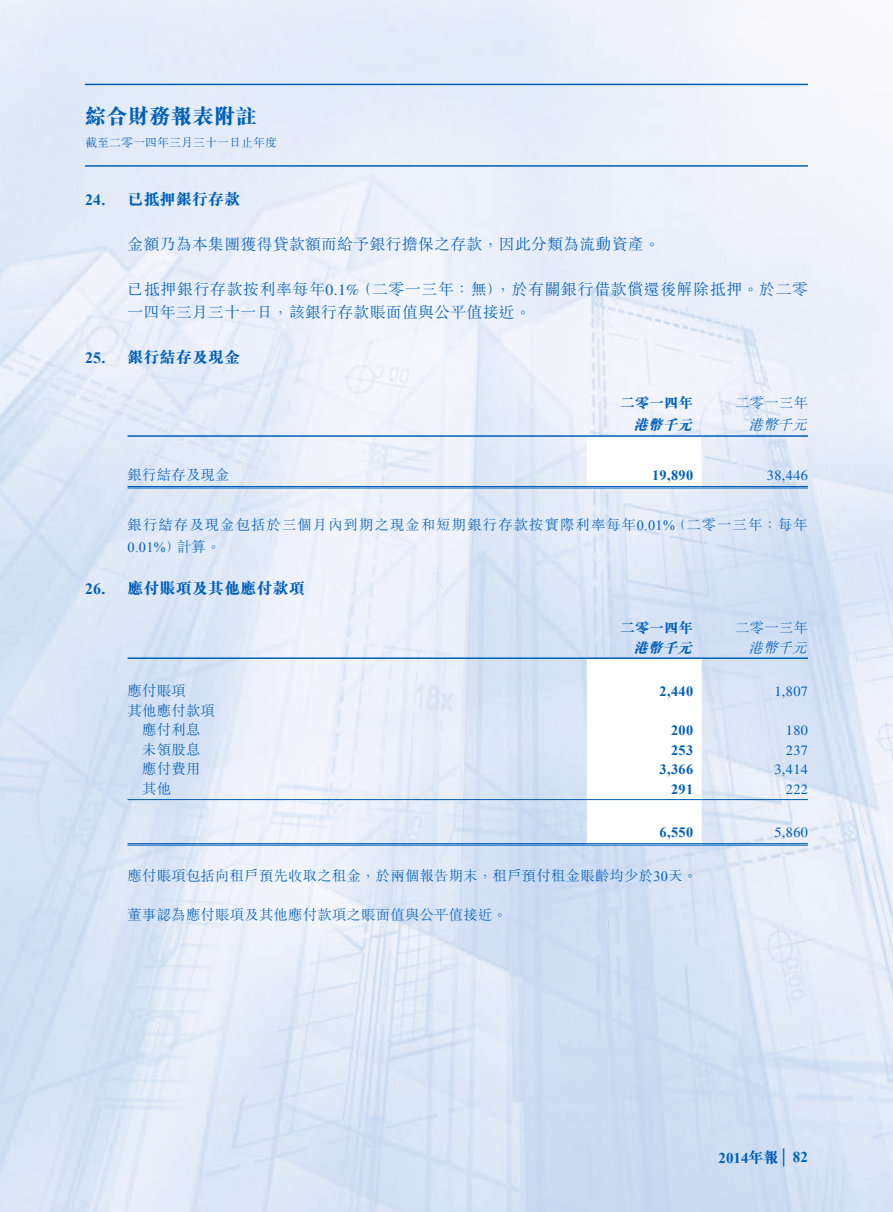
<style>
.page{position:relative;width:893px;height:1212px;background:#fff}
.page>*{position:absolute;margin:0;border:0;box-sizing:border-box;transform-origin:0 0}
.t1{font:800 21px "M Sung HK";letter-spacing:.025em;color:#005fb9}
.t2{font:300 15.75px/22.5px "M Sung HK";letter-spacing:.025em;color:#005fb9}
.t3{font:300 15.75px "M Sung HK";letter-spacing:.05em;color:#005fb9}
.t4{font:800 15.75px "M Sung HK";letter-spacing:.025em;color:#005fb9}
.t5{font:700 15.75px "Times New Roman";color:#005fb9}
.t6{font:700 15px "Times New Roman";color:#005fb9}
.t7{font:300 14.25px/19.5px "M Sung HK";letter-spacing:.025em;color:#005fb9}
.t8{font:300 14.25px/22.5px "M Sung HK";letter-spacing:.085em;color:#005fb9}
.t9{font:14.25px "Times LT Std";letter-spacing:.025em;color:#005fb9}
.t10{font:700 14.25px "Times New Roman";letter-spacing:.025em;color:#005fb9}
.t11{font:800 14.25px "M Sung HK";letter-spacing:.025em;color:#005fb9}
.t12{font:italic 300 14.25px "M Sung HK";color:#005fb9}
.t13{font:italic 800 14.25px "M Sung HK";color:#005fb9}
.t14{font:14.25px "Times New Roman";color:#005fb9}
.t15{font:300 12px "M Sung HK";color:#005fb9}
.s1{font-family:"Times LT Std";font-weight:400}
.s2{font-family:"Times New Roman";font-weight:400}
.s3{font-family:"M Sung HK";font-weight:300}
.s4{font-family:"M Sung HK";font-weight:800}
</style>
<div class="page">
<img style="left:0;top:0;width:893px;height:1212px">
<hr style="left:85px;top:165px;width:723px;height:2px;background:#005fb9">
<hr style="left:85px;top:84px;width:723px;height:1px;background:#005fb9">
<svg style="left:587px;top:437px;width:115px;height:45px"></svg>
<svg style="left:587px;top:482px;width:115px;height:6px"></svg>
<hr style="left:128px;top:435px;width:459px;height:2px;background:#005fb9">
<hr style="left:587px;top:435px;width:115px;height:2px;background:#005fb9">
<hr style="left:702px;top:435px;width:106px;height:2px;background:#005fb9">
<hr style="left:128px;top:486px;width:459px;height:1px;background:#005fb9">
<hr style="left:128px;top:488px;width:459px;height:1px;background:#005fb9">
<hr style="left:587px;top:486px;width:115px;height:1px;background:#005fb9">
<hr style="left:587px;top:488px;width:115px;height:1px;background:#005fb9">
<hr style="left:702px;top:486px;width:106px;height:1px;background:#005fb9">
<hr style="left:702px;top:488px;width:106px;height:1px;background:#005fb9">
<svg style="left:587px;top:659px;width:115px;height:186px"></svg>
<hr style="left:128px;top:657px;width:459px;height:2px;background:#005fb9">
<hr style="left:587px;top:657px;width:115px;height:2px;background:#005fb9">
<hr style="left:702px;top:657px;width:106px;height:2px;background:#005fb9">
<hr style="left:128px;top:799px;width:459px;height:1px;background:#005fb9">
<hr style="left:587px;top:799px;width:115px;height:1px;background:#005fb9">
<hr style="left:702px;top:799px;width:106px;height:1px;background:#005fb9">
<hr style="left:128px;top:843px;width:459px;height:1px;background:#005fb9">
<hr style="left:128px;top:845px;width:459px;height:1px;background:#005fb9">
<hr style="left:587px;top:843px;width:115px;height:1px;background:#005fb9">
<hr style="left:587px;top:845px;width:115px;height:1px;background:#005fb9">
<hr style="left:702px;top:843px;width:106px;height:1px;background:#005fb9">
<hr style="left:702px;top:845px;width:106px;height:1px;background:#005fb9">
<h1 class="t1" style="left:85px;top:101px;width:173px">綜合財務報表附註</h1>
<p class="t15" style="left:85px;top:134px;width:193px">截至二零一四年三月三十一日止年度</p>
<p class="t5" style="left:85px;top:189px;width:22px">24.</p>
<p class="t5" style="left:85px;top:347px;width:22px">25.</p>
<p class="t5" style="left:85px;top:578px;width:22px">26.</p>
<p class="t4" style="left:128px;top:189px;width:114px">已抵押銀行存款</p>
<p class="t2" style="left:128px;top:233px;width:534px">金額乃為本集團獲得貸款額而給予銀行擔保之存款，因此分類為流動資產。</p>
<p class="t3" style="left:356px;top:279px;width:454px">（二零一三年：無，）於有關銀行借款償還後解除抵押。於二零</p>
<p class="t2" style="left:128px;top:278px;width:405px">已抵押銀行存款按利率每年<span class="s1">0.1%<br></span>一四年三月三十一日，該銀行存款賬面值與公平值接近。</p>
<p class="t4" style="left:128px;top:346px;width:114px">銀行結存及現金</p>
<p class="t7" style="left:128px;top:464px;width:103px">銀行結存及現金</p>
<p class="t11" style="left:620px;top:393px;width:74px">二零一四年</p>
<p class="t7" style="left:735px;top:392px;width:74px">二零一三年</p>
<p class="t13" style="left:634px;top:415px;width:65px">港幣千元</p>
<p class="t12" style="left:748px;top:415px;width:65px">港幣千元</p>
<p class="t10" style="left:652px;top:465px;width:42px">19,890</p>
<p class="t9" style="left:767px;top:467px;width:42px">38,446</p>
<p class="t8" style="left:177px;top:512px;width:499px;text-indent:-50px">銀行結存及現金包括於三個月內到期之現金和短期銀行存款按實際利率每年<span class="s2">0.01%</span>計算。</p>
<p class="t7" style="left:672px;top:514px;width:138px">（二零一三年：每年</p>
<p class="t14" style="left:128px;top:538px;width:54px">0.01%<span class="s3">）</span></p>
<p class="t4" style="left:128px;top:577px;width:179px">應付賬項及其他應付款項</p>
<p class="t11" style="left:620px;top:618px;width:74px">二零一四年</p>
<p class="t7" style="left:735px;top:617px;width:74px">二零一三年</p>
<p class="t13" style="left:634px;top:637px;width:65px">港幣千元</p>
<p class="t12" style="left:748px;top:637px;width:65px">港幣千元</p>
<p class="t7" style="left:128px;top:680px;width:89px">應付賬項<br>其他應付款項</p>
<p class="t10" style="left:660px;top:681px;width:35px">2,440</p>
<p class="t9" style="left:774px;top:683px;width:35px">1,807</p>
<p class="t7" style="left:128px;top:719px;width:74px">　應付利息</p>
<p class="t10" style="left:671px;top:720px;width:24px">200</p>
<p class="t9" style="left:786px;top:722px;width:24px">180</p>
<p class="t7" style="left:128px;top:739px;width:74px">　未領股息</p>
<p class="t10" style="left:671px;top:740px;width:24px">253</p>
<p class="t9" style="left:786px;top:742px;width:24px">237</p>
<p class="t7" style="left:128px;top:758px;width:74px">　應付費用</p>
<p class="t10" style="left:660px;top:759px;width:35px">3,366</p>
<p class="t9" style="left:774px;top:761px;width:35px">3,414</p>
<p class="t7" style="left:128px;top:778px;width:45px">　其他</p>
<p class="t10" style="left:671px;top:779px;width:24px">291</p>
<p class="t9" style="left:786px;top:781px;width:24px">222</p>
<p class="t10" style="left:660px;top:822px;width:35px">6,550</p>
<p class="t7" style="left:128px;top:865px;width:571px">應付賬項包括向租戶預先收取之租金，於兩個報告期末，租戶預付租金賬齡均少於<span class="s2">30</span>天。</p>
<p class="t7" style="left:128px;top:904px;width:381px">董事認為應付賬項及其他應付款項之賬面值與公平值接近。</p>
<p class="t9" style="left:774px;top:824px;width:35px">5,860</p>
<p class="t6" style="left:719px;top:1147px;width:91px">2014<span class="s4">年報</span>│ 82</p>
</div>
